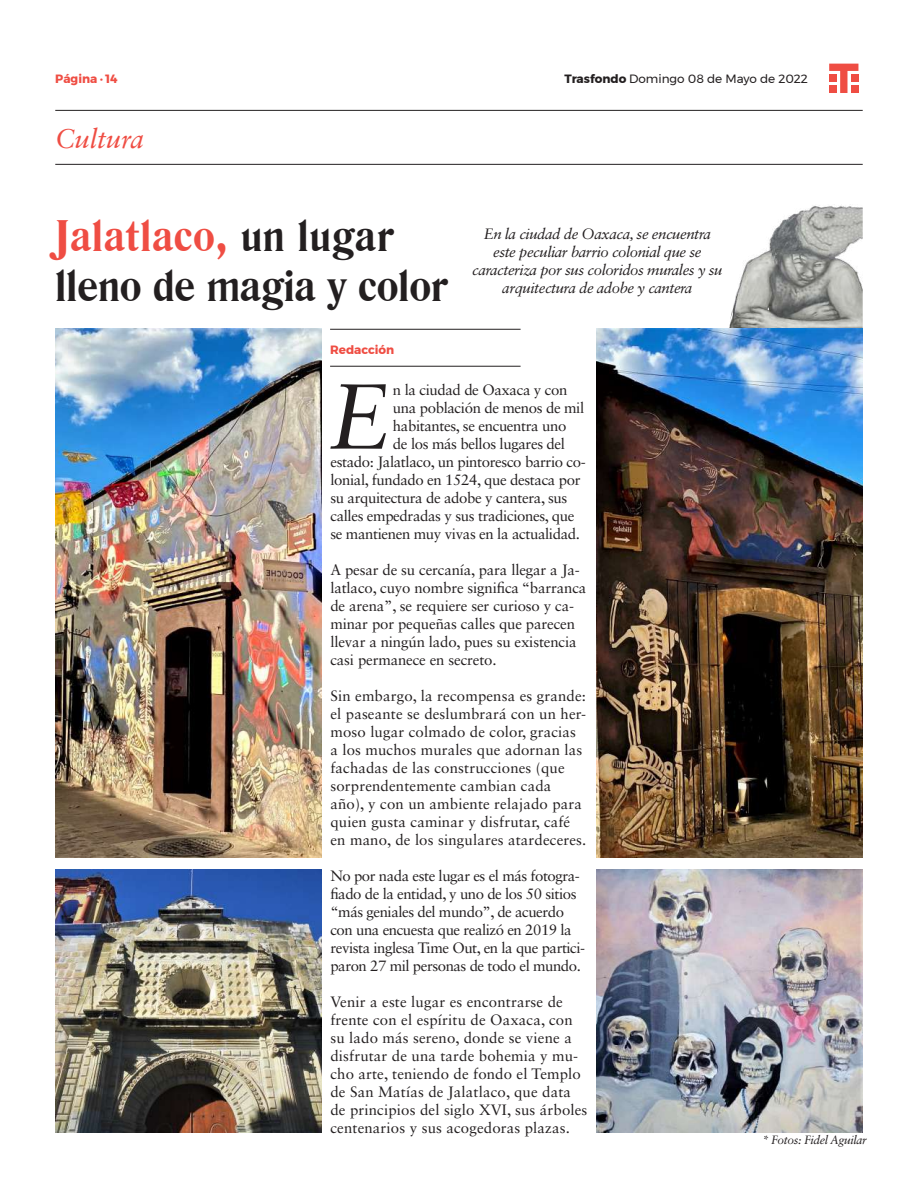
<style>
.page{position:relative;width:918px;height:1188px;background:#fff}
.page>*{position:absolute;margin:0;border:0;box-sizing:border-box;transform-origin:0 0}
.t1{font:italic 92.4px "Sabon LT Std";color:#231f20}
.t2{font:700 42px/49.5px "Romana BT";color:#231f20}
.t3{font:italic 27px "Sabon LT Std";color:#ef4d43}
.t4{font:15px/18px "Sabon LT Std";letter-spacing:.01em;color:#231f20}
.t5{font:15px/18px "Sabon LT Std";letter-spacing:-.01em;color:#231f20}
.t6{font:15px/18px "Sabon LT Std";letter-spacing:-.03em;color:#231f20}
.t7{font:italic 15px/18px "Sabon LT Std";letter-spacing:-.03em;color:#231f20;text-align:center}
.t8{font:12px "Montserrat";color:#231f20}
.t9{font:italic 12px "Sabon LT Std";letter-spacing:-.03em;color:#231f20}
.t10{font:700 12px "Montserrat";color:#ef4d43}
.s1{font-weight:700}
.s2{color:#ef4d43}
</style>
<div class="page">
<img style="left:727px;top:205px;width:136px;height:124px">
<svg style="left:829px;top:64px;width:29px;height:29px"></svg>
<div style="left:829px;top:86px;width:8px;height:7px;background:#ef4d43"></div>
<div style="left:829px;top:75px;width:8px;height:7px;background:#ef4d43"></div>
<div style="left:851px;top:86px;width:7px;height:7px;background:#ef4d43"></div>
<div style="left:851px;top:75px;width:7px;height:7px;background:#ef4d43"></div>
<hr style="left:55px;top:110px;width:808px;height:1px;background:#231f20">
<hr style="left:55px;top:164px;width:808px;height:1px;background:#231f20">
<hr style="left:330px;top:329px;width:191px;height:1px;background:#231f20">
<hr style="left:330px;top:366px;width:191px;height:1px;background:#231f20">
<img style="left:55px;top:329px;width:267px;height:529px">
<img style="left:596px;top:329px;width:267px;height:529px">
<img style="left:55px;top:869px;width:267px;height:264px">
<img style="left:596px;top:869px;width:267px;height:264px">
<p class="t10" style="left:55px;top:69px;width:64px">Página · 14</p>
<p class="t8" style="left:564px;top:69px;width:245px"><span class="s1">Trasfondo</span> Domingo 08 de Mayo de 2022</p>
<h3 class="t3" style="left:55px;top:123px;width:90px">Cultura</h3>
<h2 class="t2" style="left:55px;top:211px;width:395px"><span class="s2">Jalatlaco,</span> un lugar lleno de magia y color</h2>
<p class="t10" style="left:330px;top:340px;width:66px">Redacción</p>
<p class="t7" style="left:472px;top:225px;width:252px">En la ciudad de Oaxaca, se encuentra este peculiar barrio colonial que se caracteriza por sus coloridos murales y su arquitectura de adobe y cantera</p>
<h1 class="t1" style="left:329px;top:363px;width:63px">E</h1>
<p class="t5" style="left:393px;top:380px;width:176px">n la ciudad de Oaxaca y con</p>
<p class="t5" style="left:393px;top:398px;width:193px">una población de menos de mil</p>
<p class="t5" style="left:393px;top:416px;width:175px">habitantes, se encuentra uno</p>
<p class="t5" style="left:393px;top:434px;width:174px">de los más bellos lugares del</p>
<p class="t5" style="left:330px;top:452px;width:257px">estado: Jalatlaco, un pintoresco barrio co-</p>
<p class="t5" style="left:330px;top:470px;width:252px">lonial, fundado en 1524, que destaca por</p>
<p class="t5" style="left:330px;top:488px;width:238px">su arquitectura de adobe y cantera, sus</p>
<p class="t5" style="left:330px;top:506px;width:246px">calles empedradas y sus tradiciones, que</p>
<p class="t5" style="left:330px;top:524px;width:251px">se mantienen muy vivas en la actualidad.</p>
<p class="t5" style="left:330px;top:560px;width:258px">A pesar de su cercanía, para llegar a Ja&shy;latlaco, cuyo nombre significa “barranca de arena”, se requiere ser curioso y ca&shy;minar por pequeñas calles que parecen llevar a ningún lado, pues su existencia casi permanece en secreto.</p>
<p class="t4" style="left:330px;top:686px;width:258px">Sin embargo, la recompensa es grande: el paseante se deslumbrará con un her&shy;moso lugar colmado de color, gracias a los muchos murales que adornan las fachadas de las construcciones (que sorprendentemente cambian cada año), y con un ambiente relajado para quien gusta caminar y disfrutar, café en mano, de los singulares atardeceres.</p>
<p class="t6" style="left:330px;top:866px;width:256px">No por nada este lugar es el más fotogra&shy;fiado de la entidad, y uno de los 50 sitios “más geniales del mundo”, de acuerdo con una encuesta que realizó en 2019 la revista inglesa Time Out, en la que partici&shy;paron 27 mil personas de todo el mundo.</p>
<p class="t4" style="left:330px;top:992px;width:259px">Venir a este lugar es encontrarse de frente con el espíritu de Oaxaca, con su lado más sereno, donde se viene a disfrutar de una tarde bohemia y mu&shy;cho arte, teniendo de fondo el Templo de San Matías de Jalatlaco, que data de principios del siglo XVI, sus árboles centenarios y sus acogedoras plazas.</p>
<p class="t9" style="left:762px;top:1133px;width:106px">* Fotos: Fidel Aguilar</p>
</div>
